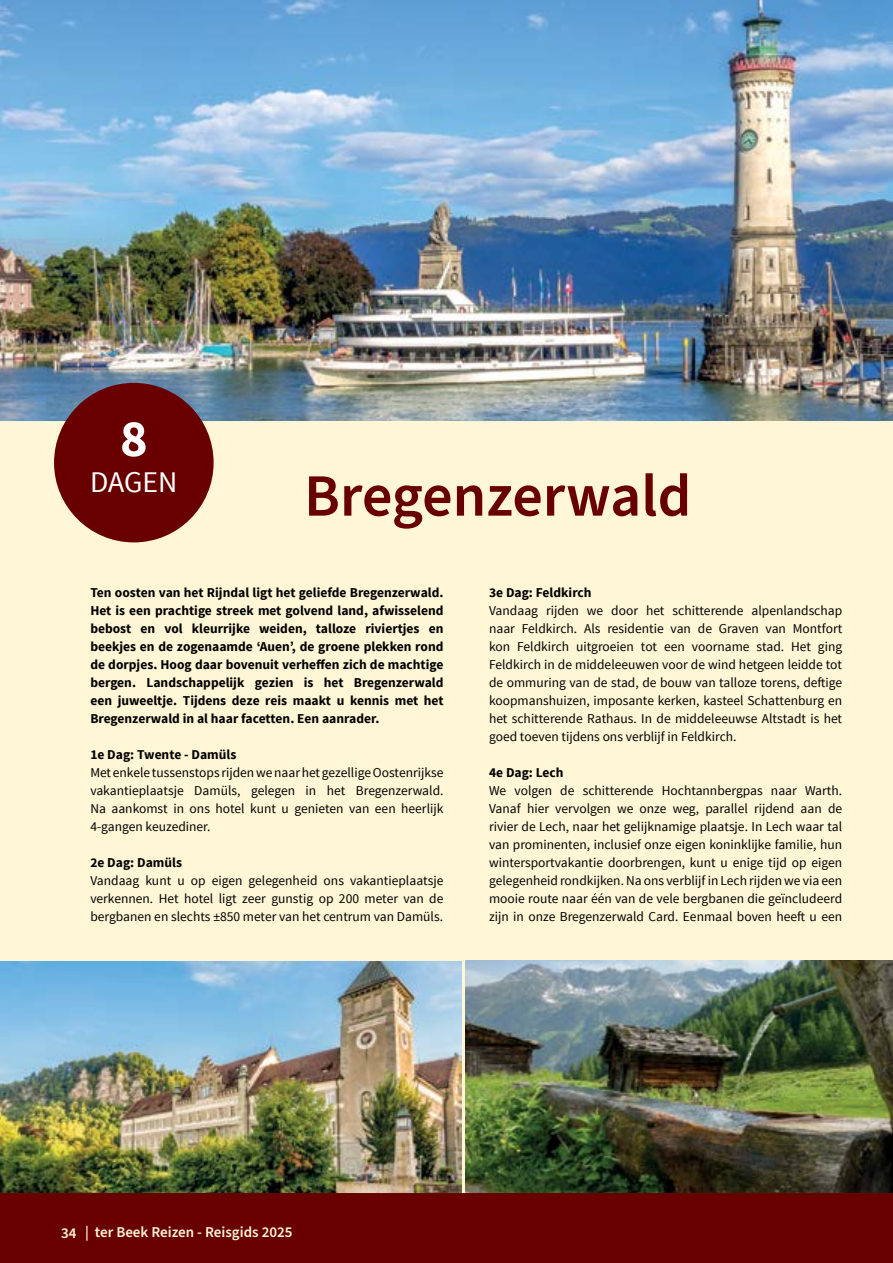
<style>
.page{position:relative;width:893px;height:1263px;background:#fff6d6}
.page>*{position:absolute;margin:0;border:0;box-sizing:border-box;transform-origin:0 0}
.t1{font:600 60px "Source Sans Pro";color:#690000}
.t2{font:700 52.5px "Source Sans Pro";color:#fff}
.t3{font:30px "Source Sans Pro";letter-spacing:-.005em;color:#fff}
.t4{font:600 15px "Source Sans Pro";color:#fff6d6}
.t5{font:13.5px/18px "Source Sans Pro";color:#000;text-align:justify}
.t6{font:700 13.5px/18px "Source Sans Pro";color:#000;text-align:justify}
</style>
<div class="page">
<div style="left:0;top:1193px;width:893px;height:70px;background:#690000"></div>
<img style="left:0;top:961px;width:461px;height:232px">
<img style="left:466px;top:961px;width:427px;height:232px">
<img style="left:0;top:0;width:893px;height:421px">
<div style="left:54px;top:383px;width:160px;height:159px;background:#690000;border-radius:50%"></div>
<h2 class="t2" style="left:120px;top:405px;width:29px">8</h2>
<h3 class="t3" style="left:90px;top:463px;width:89px">DAGEN</h3>
<h1 class="t1" style="left:304px;top:456px;width:389px">Bregenzerwald</h1>
<p class="t6" style="left:90px;top:584px;width:355px">Ten oosten van het Rijndal ligt het geliefde Bregenzerwald.<br>Het is een prachtige streek met golvend land, afwisselend bebost en vol kleurrijke weiden, talloze riviertjes en beekjes en de zogenaamde ‘Auen’, de groene plekken rond de dorpjes. Hoog daar bovenuit verheffen zich de machtige bergen. Landschappelijk gezien is het Bregenzerwald een juweeltje. Tijdens deze reis maakt u kennis met het Bregenzerwald in al haar facetten. Een aanrader.</p>
<p class="t6" style="left:90px;top:746px;width:147px">1e Dag: Twente - Damüls</p>
<p class="t5" style="left:90px;top:764px;width:355px">Met enkele tussenstops rijden we naar het gezellige Oostenrijkse vakantieplaatsje Damüls, gelegen in het Bregenzerwald.<br>Na aankomst in ons hotel kunt u genieten van een heerlijk 4-gangen keuzediner.</p>
<p class="t6" style="left:90px;top:854px;width:93px">2e Dag: Damüls</p>
<p class="t5" style="left:90px;top:871px;width:355px">Vandaag kunt u op eigen gelegenheid ons vakantieplaatsje verkennen. Het hotel ligt zeer gunstig op 200 meter van de bergbanen en slechts ±850 meter van het centrum van Damüls.</p>
<p class="t6" style="left:489px;top:584px;width:104px">3e Dag: Feldkirch</p>
<p class="t5" style="left:489px;top:602px;width:355px">Vandaag rijden we door het schitterende alpenlandschap naar Feldkirch. Als residentie van de Graven van Montfort kon Feldkirch uitgroeien tot een voorname stad. Het ging Feldkirch in de middeleeuwen voor de wind hetgeen leidde tot de ommuring van de stad, de bouw van talloze torens, deftige koopmanshuizen, imposante kerken, kasteel Schattenburg en het schitterende Rathaus. In de middeleeuwse Altstadt is het goed toeven tijdens ons verblijf in Feldkirch.</p>
<p class="t6" style="left:489px;top:764px;width:76px">4e Dag: Lech</p>
<p class="t5" style="left:489px;top:782px;width:355px">We volgen de schitterende Hochtannbergpas naar Warth.<br>Vanaf hier vervolgen we onze weg, parallel rijdend aan de rivier de Lech, naar het gelijknamige plaatsje. In Lech waar tal van prominenten, inclusief onze eigen koninklijke familie, hun wintersportvakantie doorbrengen, kunt u enige tijd op eigen gelegenheid rondkijken. Na ons verblijf in Lech rijden we via een mooie route naar één van de vele bergbanen die geïncludeerd zijn in onze Bregenzerwald Card. Eenmaal boven heeft u een</p>
<p class="t4" style="left:61px;top:1222px;width:233px">34 | ter Beek Reizen - Reisgids 2025</p>
</div>
